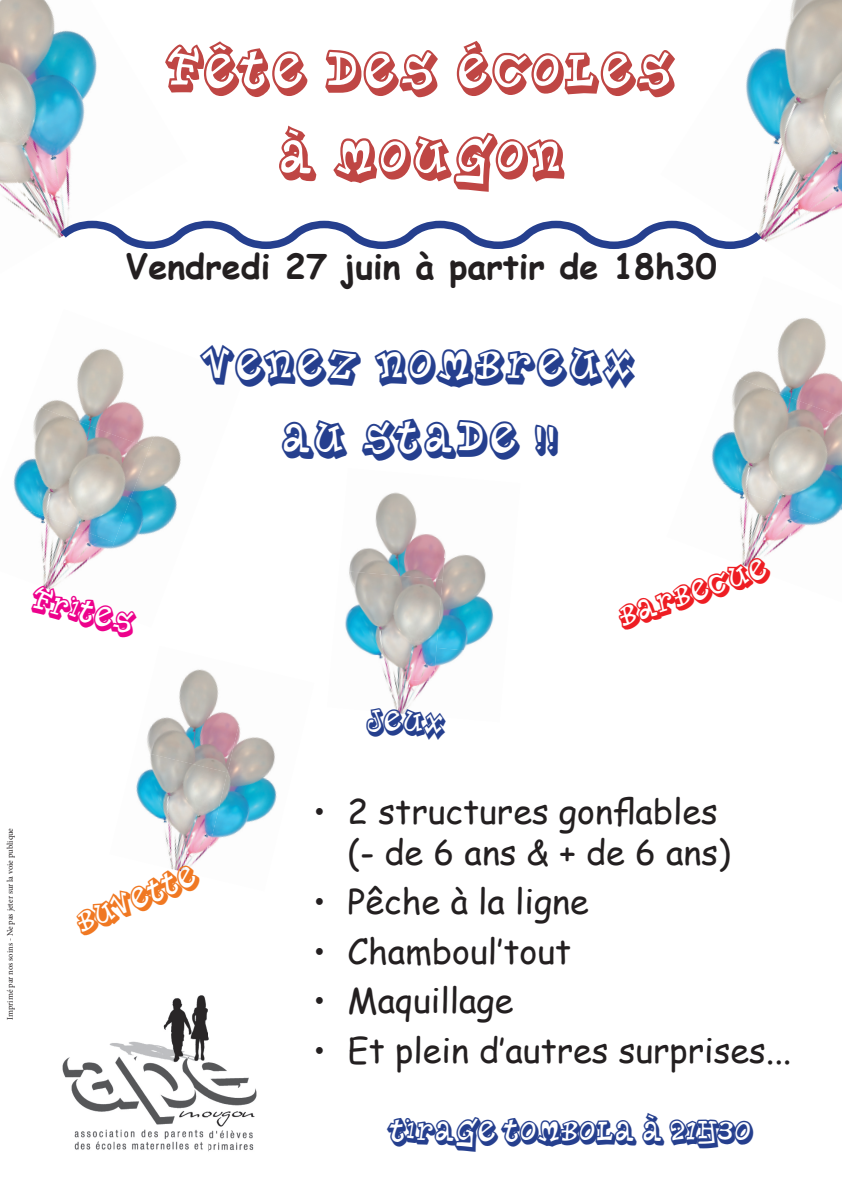
<style>
.page{position:relative;width:842px;height:1191px;background:#fff}
.page>*{position:absolute;margin:0;border:0;box-sizing:border-box;transform-origin:0 0}
.t1{font:57.7px/85.9px "Planet Benson Two";letter-spacing:.075em;color:#bf4644;text-align:center}
.t2{font:49.6px/72.3px "Planet Benson Two";letter-spacing:.075em;color:#253f8e;text-align:center}
.t3{font:34.2px/41px "Comic Sans MS";color:#231f20}
.t4{font:700 34.1px "Comic Sans MS";color:#231f20}
.t5{font:34px "Planet Benson Two";color:#253f8e}
.t6{font:34px "Planet Benson Two";color:#ee1d23}
.t7{font:34px "Planet Benson Two";color:#f07822}
.t8{font:34px "Planet Benson Two";color:#ed028c}
.t9{font:8.5px "Minion Pro";letter-spacing:-.005em;color:#231f20}
</style>
<div class="page">
<img style="left:46px;top:348px;width:69px;height:55px">
<img style="left:102px;top:354px;width:79px;height:195px">
<img style="left:13px;top:403px;width:137px;height:139px">
<img style="left:13px;top:499px;width:101px;height:91px">
<img style="left:91px;top:573px;width:23px;height:17px">
<img style="left:667px;top:0;width:175px;height:221px">
<img style="left:751px;top:90px;width:91px;height:152px">
<img style="left:781px;top:156px;width:61px;height:86px">
<img style="left:812px;top:223px;width:30px;height:19px">
<img style="left:0;top:0;width:97px;height:130px">
<img style="left:0;top:92px;width:80px;height:146px">
<img style="left:0;top:152px;width:54px;height:86px">
<img style="left:0;top:213px;width:27px;height:25px">
<img style="left:63px;top:132px;width:34px;height:89px">
<img style="left:147px;top:669px;width:64px;height:81px">
<img style="left:211px;top:674px;width:66px;height:163px">
<img style="left:136px;top:750px;width:92px;height:122px">
<img style="left:202px;top:841px;width:26px;height:31px">
<img style="left:747px;top:317px;width:84px;height:57px">
<img style="left:711px;top:374px;width:131px;height:139px">
<img style="left:711px;top:471px;width:126px;height:97px">
<img style="left:349px;top:492px;width:87px;height:78px">
<img style="left:436px;top:537px;width:58px;height:111px">
<img style="left:345px;top:570px;width:98px;height:103px">
<img style="left:430px;top:648px;width:35px;height:27px">
<img style="left:384px;top:673px;width:50px;height:41px">
<svg style="left:61px;top:221px;width:700px;height:28px"></svg>
<img style="left:62px;top:995px;width:195px;height:157px">
<h1 class="t1" style="left:168px;top:30px;width:506px">FÊTE DES ÉCOLES<br>À MOUGON</h1>
<p class="t4" style="left:125px;top:241px;width:593px">Vendredi 27 juin à partir de 18h30</p>
<h2 class="t2" style="left:206px;top:330px;width:428px">VENEZ NOMBREUX<br>AU STADE !!</h2>
<p class="t8" style="left:38px;top:581px;width:105px;rotate:13deg">FRITES</p>
<p class="t9" style="left:4px;top:1019px;width:193px;rotate:-90deg">Imprimé par nos soins - Ne pas jeter sur la voie publique</p>
<p class="t7" style="left:70px;top:905px;width:130px;rotate:-23deg">BUVETTE</p>
<p class="t5" style="left:369px;top:700px;width:78px;rotate:3deg">JEUX</p>
<p class="t6" style="left:613px;top:599px;width:157px;rotate:-19deg">BARBECUE</p>
<p class="t3" style="left:348px;top:789px;width:384px;text-indent:-35px">• 2 structures gonflables (- de 6 ans &amp; + de 6 ans)</p>
<p class="t3" style="left:313px;top:880px;width:277px">• Pêche à la ligne</p>
<p class="t3" style="left:313px;top:929px;width:260px">• Chamboul‛tout</p>
<p class="t3" style="left:313px;top:979px;width:202px">• Maquillage</p>
<p class="t3" style="left:313px;top:1028px;width:480px">• Et plein d‛autres surprises...</p>
<p class="t5" style="left:390px;top:1111px;width:363px">TIRAGE TOMBOLA À 21H30</p>
</div>
